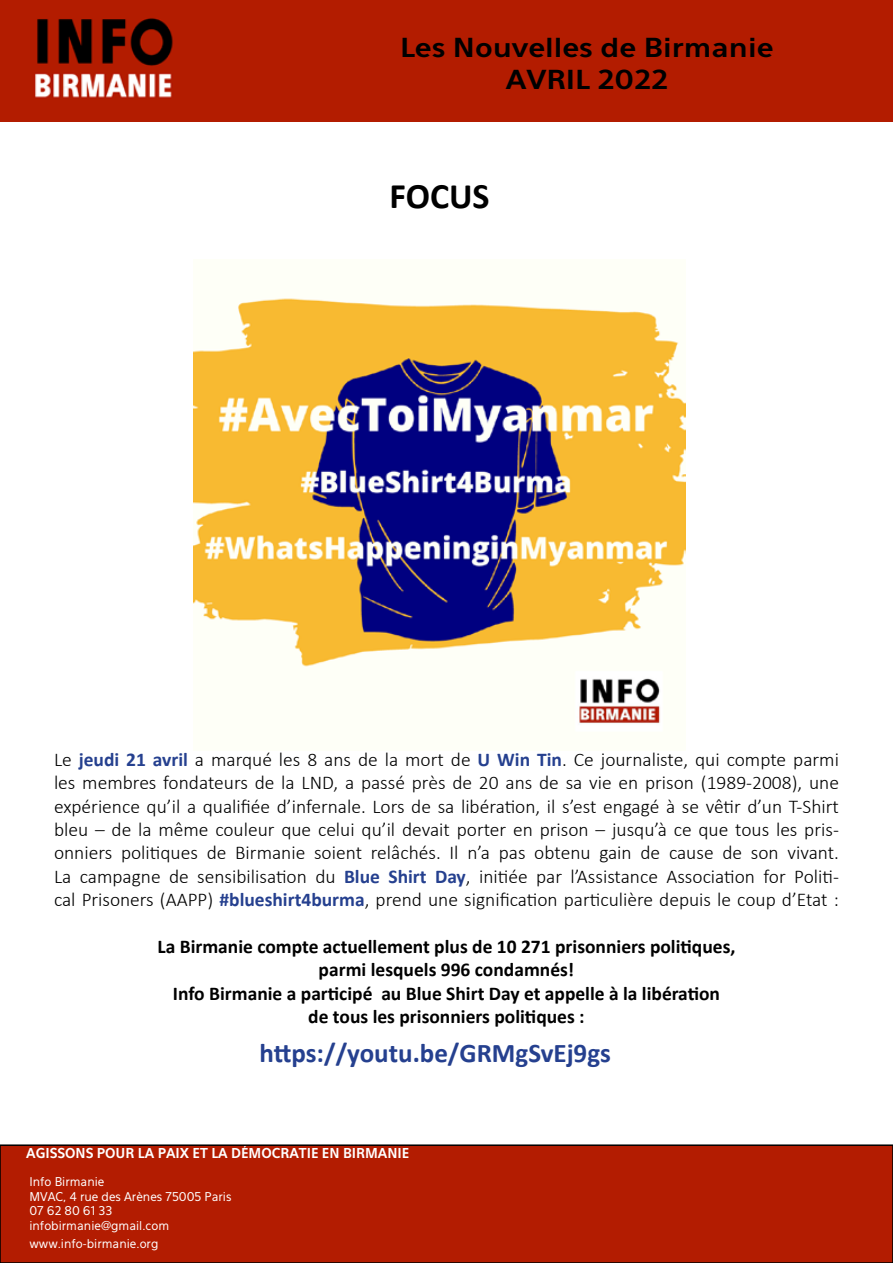
<style>
.page{position:relative;width:893px;height:1263px;background:#fff}
.page>*{position:absolute;margin:0;border:0;box-sizing:border-box;transform-origin:0 0}
.t1{font:700 36px "Calibri";color:#000}
.t2{font:700 27px "Calibri";color:#25408f}
.t3{font:700 25.95px/32.4px "Eau Sans";color:#000;text-align:center;scale:1.14 1}
.t4{font:300 19.5px/23.4px "Calibri";color:#000;text-align:justify}
.t5{font:700 19.5px/23.4px "Calibri";color:#000;text-align:center}
.t6{font:700 13.5px "Eau Sans";color:#fff}
.t7{font:12px/14.4px "Eau Sans";color:#fff}
.s1{font-weight:700;color:#25408f}
</style>
<div class="page">
<div style="left:0;top:1145px;width:893px;height:118px;background:#b31c01"></div>
<div style="left:0;top:1144px;width:893px;height:119px;border:2px solid #000"></div>
<div style="left:0;top:0;width:893px;height:122px;background:#b31c00"></div>
<img style="left:193px;top:298px;width:493px;height:426px">
<h3 class="t3" style="left:400px;top:31px;width:329px">Les Nouvelles de Birmanie<br>AVRIL 2022</h3>
<h1 class="t1" style="left:389px;top:171px;width:102px">FOCUS</h1>
<p class="t4" style="left:54px;top:747px;width:786px">Le <span class="s1">jeudi 21 avril</span> a marqué les 8 ans de la mort de <span class="s1">U Win Tin</span>. Ce journaliste, qui compte parmi les membres fondateurs de la LND, a passé près de 20 ans de sa vie en prison (1989-2008), une expérience qu’il a qualifiée d’infernale. Lors de sa libération, il s’est engagé à se vêtir d’un T-Shirt bleu – de la même couleur que celui qu’il devait porter en prison – jusqu’à ce que tous les pris&shy;onniers politiques de Birmanie soient relâchés. Il n’a pas obtenu gain de cause de son vivant.<br>La campagne de sensibilisation du <span class="s1">Blue Shirt Day</span>, initiée par l’Assistance Association for Politi&shy;cal Prisoners (AAPP) <span class="s1">#blueshirt4burma</span>, prend une signification particulière depuis le coup d’Etat :</p>
<p class="t5" style="left:157px;top:934px;width:580px">La Birmanie compte actuellement plus de 10 271 prisonniers politiques, parmi lesquels 996 condamnés!<br>Info Birmanie a participé au Blue Shirt Day et appelle à la libération<br>de tous les prisonniers politiques :</p>
<h2 class="t2" style="left:260px;top:1034px;width:353px">https://youtu.be/GRMgSvEj9gs</h2>
<p class="t6" style="left:26px;top:1145px;width:385px">AGISSONS POUR LA PAIX ET LA DÉMOCRATIE EN BIRMANIE</p>
<p class="t7" style="left:29px;top:1175px;width:203px">Info Birmanie<br>MVAC, 4 rue des Arènes 75005 Paris<br>07 62 80 61 33 infobirmanie@gmail.com</p>
<p class="t7" style="left:29px;top:1236px;width:131px">www.info-birmanie.org</p>
</div>
